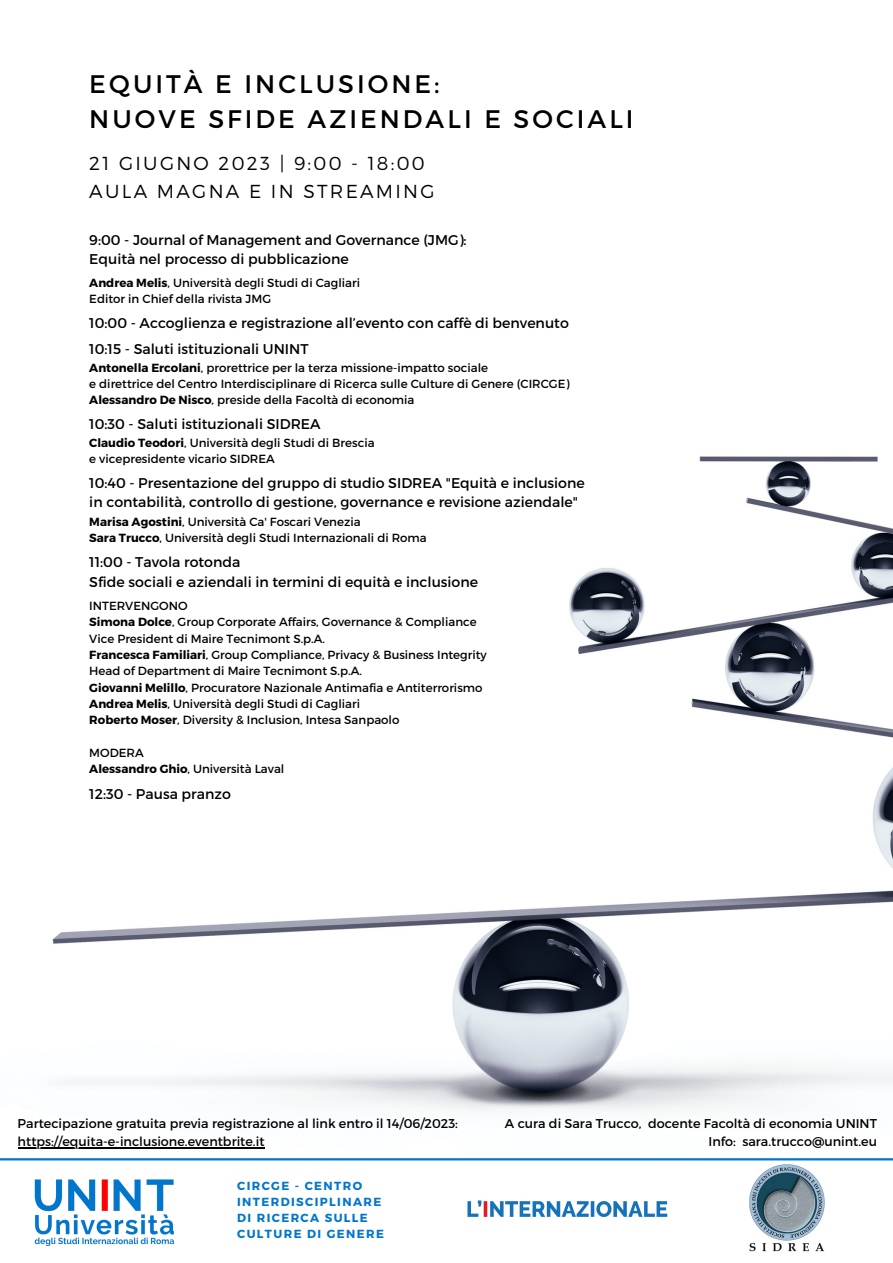
<style>
.page{position:relative;width:893px;height:1263px;background:#fff}
.page>*{position:absolute;margin:0;border:0;box-sizing:border-box;transform-origin:0 0}
.t1{font:25.35px "Montserrat";letter-spacing:.12em;color:#000}
.t2{font:300 18.83px "Montserrat";letter-spacing:.12em;color:#000}
.t3{font:14.1px "Montserrat";color:#000}
.t4{font:12.75px "Montserrat";color:#000}
.t5{font:11.77px "Montserrat";color:#000}
.t6{font:700 11.7px/16px "Montserrat";letter-spacing:.12em;color:#0076cc}
.s1{font-weight:700}
</style>
<div class="page">
<img style="left:18px;top:456px;width:875px;height:693px">
<hr style="left:18px;top:1147px;width:246px;height:1px;background:#000">
<img style="left:34px;top:1179px;width:141px;height:67px">
<img style="left:749px;top:1165px;width:76px;height:87px">
<img style="left:467px;top:1200px;width:200px;height:17px">
<hr style="left:0;top:1158px;width:893px;height:2px;background:#0076cc">
<p class="t1" style="left:89px;top:68px;width:352px">EQUITÀ E INCLUSIONE:</p>
<p class="t1" style="left:89px;top:102px;width:546px">NUOVE SFIDE AZIENDALI E SOCIALI</p>
<p class="t2" style="left:89px;top:151px;width:337px">21 GIUGNO 2023 | 9:00 - 18:00</p>
<p class="t2" style="left:89px;top:179px;width:347px">AULA MAGNA E IN STREAMING</p>
<p class="t3" style="left:89px;top:230px;width:379px">9:00 - Journal of Management and Governance (JMG):</p>
<p class="t3" style="left:89px;top:250px;width:261px">Equità nel processo di pubblicazione</p>
<p class="t5" style="left:89px;top:275px;width:272px"><span class="s1">Andrea Melis</span>, Università degli Studi di Cagliari</p>
<p class="t5" style="left:89px;top:291px;width:183px">Editor in Chief della rivista JMG</p>
<p class="t3" style="left:89px;top:314px;width:481px">10:00 - Accoglienza e registrazione all’evento con caffè di benvenuto</p>
<p class="t3" style="left:89px;top:339px;width:221px">10:15 - Saluti istituzionali UNINT</p>
<p class="t5" style="left:89px;top:360px;width:400px"><span class="s1">Antonella Ercolani</span>, prorettrice per la terza missione-impatto sociale</p>
<p class="t5" style="left:89px;top:376px;width:482px">e direttrice del Centro Interdisciplinare di Ricerca sulle Culture di Genere (CIRCGE)</p>
<p class="t5" style="left:89px;top:392px;width:327px"><span class="s1">Alessandro De Nisco</span>, preside della Facoltà di economia</p>
<p class="t3" style="left:89px;top:414px;width:233px">10:30 - Saluti istituzionali SIDREA</p>
<p class="t5" style="left:89px;top:435px;width:287px"><span class="s1">Claudio Teodori</span>, Università degli Studi di Brescia</p>
<p class="t5" style="left:89px;top:451px;width:187px">e vicepresidente vicario SIDREA</p>
<p class="t3" style="left:89px;top:473px;width:497px">10:40 - Presentazione del gruppo di studio SIDREA "Equità e inclusione</p>
<p class="t3" style="left:89px;top:493px;width:490px">in contabilità, controllo di gestione, governance e revisione aziendale"</p>
<p class="t5" style="left:89px;top:514px;width:273px"><span class="s1">Marisa Agostini</span>, Università Ca' Foscari Venezia</p>
<p class="t5" style="left:89px;top:530px;width:339px"><span class="s1">Sara Trucco</span>, Università degli Studi Internazionali di Roma</p>
<p class="t3" style="left:89px;top:553px;width:153px">11:00 - Tavola rotonda</p>
<p class="t3" style="left:89px;top:572px;width:390px">Sfide sociali e aziendali in termini di equità e inclusione</p>
<p class="t5" style="left:89px;top:598px;width:100px">INTERVENGONO</p>
<p class="t5" style="left:89px;top:614px;width:389px"><span class="s1">Simona Dolce</span>, Group Corporate Affairs, Governance &amp; Compliance</p>
<p class="t5" style="left:89px;top:631px;width:237px">Vice President di Maire Tecnimont S.p.A.</p>
<p class="t5" style="left:89px;top:647px;width:399px"><span class="s1">Francesca Familiari</span>, Group Compliance, Privacy &amp; Business Integrity</p>
<p class="t5" style="left:89px;top:663px;width:274px">Head of Department di Maire Tecnimont S.p.A.</p>
<p class="t5" style="left:89px;top:680px;width:395px"><span class="s1">Giovanni Melillo</span>, Procuratore Nazionale Antimafia e Antiterrorismo</p>
<p class="t5" style="left:89px;top:696px;width:272px"><span class="s1">Andrea Melis</span>, Università degli Studi di Cagliari</p>
<p class="t5" style="left:89px;top:712px;width:312px"><span class="s1">Roberto Moser</span>, Diversity &amp; Inclusion, Intesa Sanpaolo</p>
<p class="t5" style="left:89px;top:745px;width:56px">MODERA</p>
<p class="t5" style="left:89px;top:761px;width:197px"><span class="s1">Alessandro Ghio</span>, Università Laval</p>
<p class="t3" style="left:89px;top:785px;width:143px">12:30 - Pausa pranzo</p>
<p class="t4" style="left:18px;top:1115px;width:442px">Partecipazione gratuita previa registrazione al link entro il 14/06/2023:</p>
<p class="t4" style="left:18px;top:1133px;width:248px">https://equita-e-inclusione.eventbrite.it</p>
<p class="t6" style="left:237px;top:1177px;width:146px">CIRCGE - CENTRO<br>INTERDISCIPLINARE</p>
<p class="t6" style="left:237px;top:1209px;width:148px">DI RICERCA SULLE<br>CULTURE DI GENERE</p>
<p class="t4" style="left:505px;top:1115px;width:373px">A cura di Sara Trucco, docente Facoltà di economia UNINT</p>
<p class="t4" style="left:708px;top:1133px;width:170px">Info: sara.trucco@unint.eu</p>
</div>
